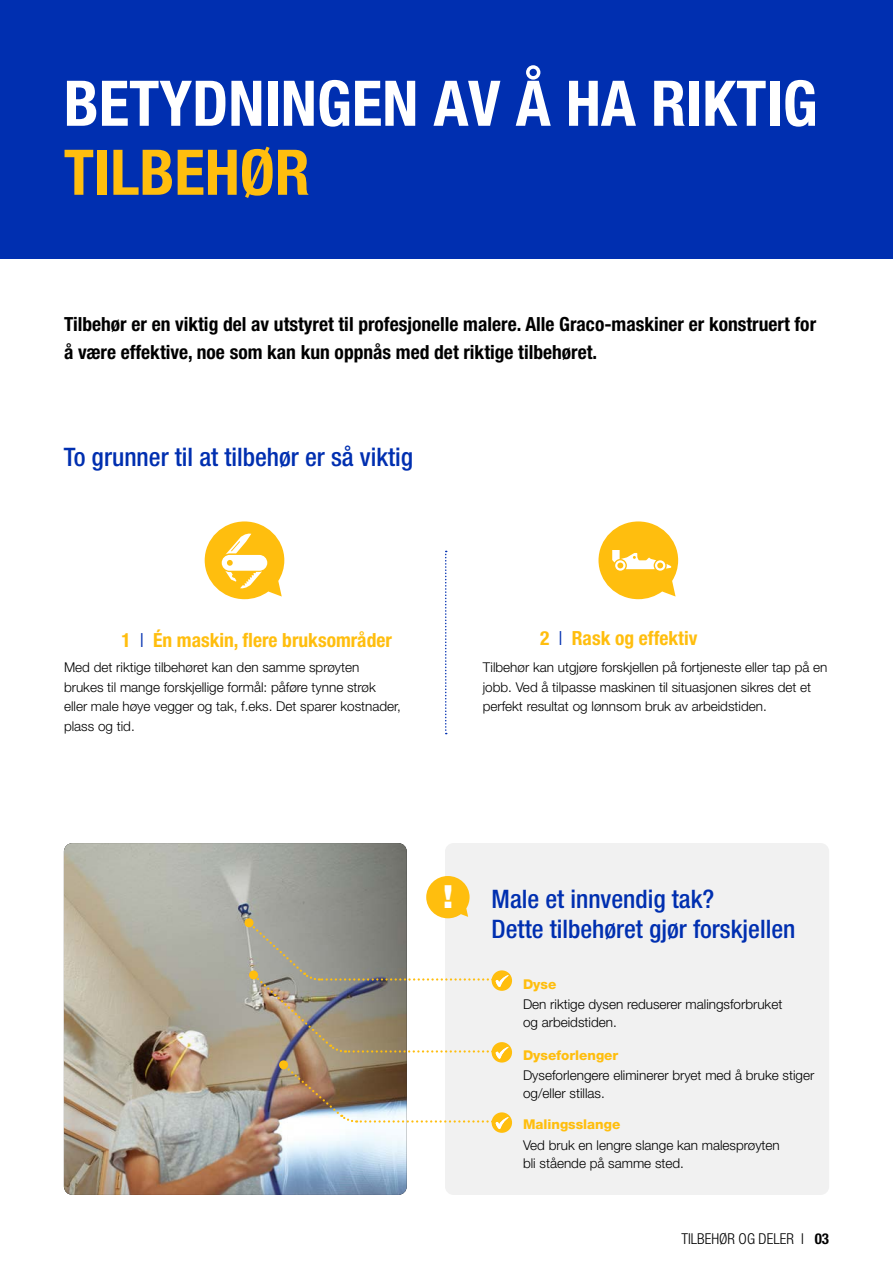
<style>
.page{position:relative;width:893px;height:1263px;background:#fff}
.page>*{position:absolute;margin:0;border:0;box-sizing:border-box;transform-origin:0 0}
.t1{font:700 condensed 63px "Helvetica Neue LT Std";color:#fff}
.t2{font:700 condensed 63px "Helvetica Neue LT Std";color:#ffbe0e}
.t3{font:500 condensed 25.5px/30px "Helvetica Neue LT Std";color:#002fb0}
.t4{font:700 condensed 19.5px/28.5px "Helvetica Neue LT Std";color:#000}
.t5{font:700 condensed 19.5px "Helvetica Neue LT Std";color:#ffbe0e}
.t6{font:300 condensed 15px "Helvetica Neue LT Std";color:#000}
.t7{font:300 13.5px/19.5px "Helvetica Neue LT Std";color:#000}
.t8{font:800 13.5px "Helvetica Neue LT Std";color:#ffbe0e}
.s1{font-weight:300;color:#002fb0}
.s2{font-weight:700}
</style>
<div class="page">
<div style="left:0;top:0;width:893px;height:259px;background:#002fb0"></div>
<div style="left:445px;top:843px;width:384px;height:352px;background:#f1f1f1;border-radius:9px"></div>
<img style="left:64px;top:843px;width:343px;height:352px">
<svg style="left:205px;top:521px;width:79px;height:78px"></svg>
<svg style="left:598px;top:521px;width:80px;height:78px"></svg>
<svg style="left:244px;top:918px;width:9px;height:9px"></svg>
<div style="left:492px;top:970px;width:20px;height:21px;background:#ffbe0e;border-radius:50%"></div>
<div style="left:492px;top:1042px;width:20px;height:20px;background:#ffbe0e;border-radius:50%"></div>
<div style="left:492px;top:1112px;width:20px;height:21px;background:#ffbe0e;border-radius:50%"></div>
<svg style="left:445px;top:551px;width:2px;height:183px"></svg>
<img style="left:247px;top:876px;width:262px;height:254px">
<h1 class="t1" style="left:64px;top:65px;width:755px">BETYDNINGEN AV Å HA RIKTIG</h1>
<h1 class="t2" style="left:64px;top:134px;width:248px">TILBEHØR</h1>
<h3 class="t4" style="left:64px;top:309px;width:754px">Tilbehør er en viktig del av utstyret til profesjonelle malere. Alle Graco-maskiner er konstruert for å være effektive, noe som kan kun oppnås med det riktige tilbehøret.</h3>
<h2 class="t3" style="left:64px;top:442px;width:351px">To grunner til at tilbehør er så viktig</h2>
<h3 class="t5" style="left:121px;top:628px;width:272px">1 <span class="s1">I</span> Én maskin, flere bruksområder</h3>
<h3 class="t5" style="left:540px;top:626px;width:159px">2 <span class="s1">I</span> Rask og effektiv</h3>
<p class="t7" style="left:64px;top:657px;width:338px">Med det riktige tilbehøret kan den samme sprøyten brukes til mange forskjellige formål: påføre tynne strøk eller male høye vegger og tak, f.eks. Det sparer kostnader, plass og tid.</p>
<p class="t7" style="left:483px;top:657px;width:346px">Tilbehør kan utgjøre forskjellen på fortjeneste eller tap på en jobb. Ved å tilpasse maskinen til situasjonen sikres det et perfekt resultat og lønnsom bruk av arbeidstiden.</p>
<h2 class="t3" style="left:492px;top:883px;width:305px">Male et innvendig tak?<br>Dette tilbehøret gjør forskjellen</h2>
<p class="t8" style="left:523px;top:976px;width:35px">Dyse</p>
<p class="t7" style="left:523px;top:995px;width:261px;line-height:18px">Den riktige dysen reduserer malingsforbruket og arbeidstiden.</p>
<p class="t7" style="left:523px;top:1066px;width:293px;line-height:18px">Dyseforlengere eliminerer bryet med å bruke stiger og/eller stillas.</p>
<p class="t7" style="left:523px;top:1136px;width:258px;line-height:18px">Ved bruk en lengre slange kan malesprøyten bli stående på samme sted.</p>
<p class="t8" style="left:523px;top:1047px;width:97px">Dyseforlenger</p>
<p class="t8" style="left:523px;top:1116px;width:99px">Malingsslange</p>
<p class="t6" style="left:681px;top:1230px;width:149px">TILBEHØR OG DELER I <span class="s2">03</span></p>
</div>
